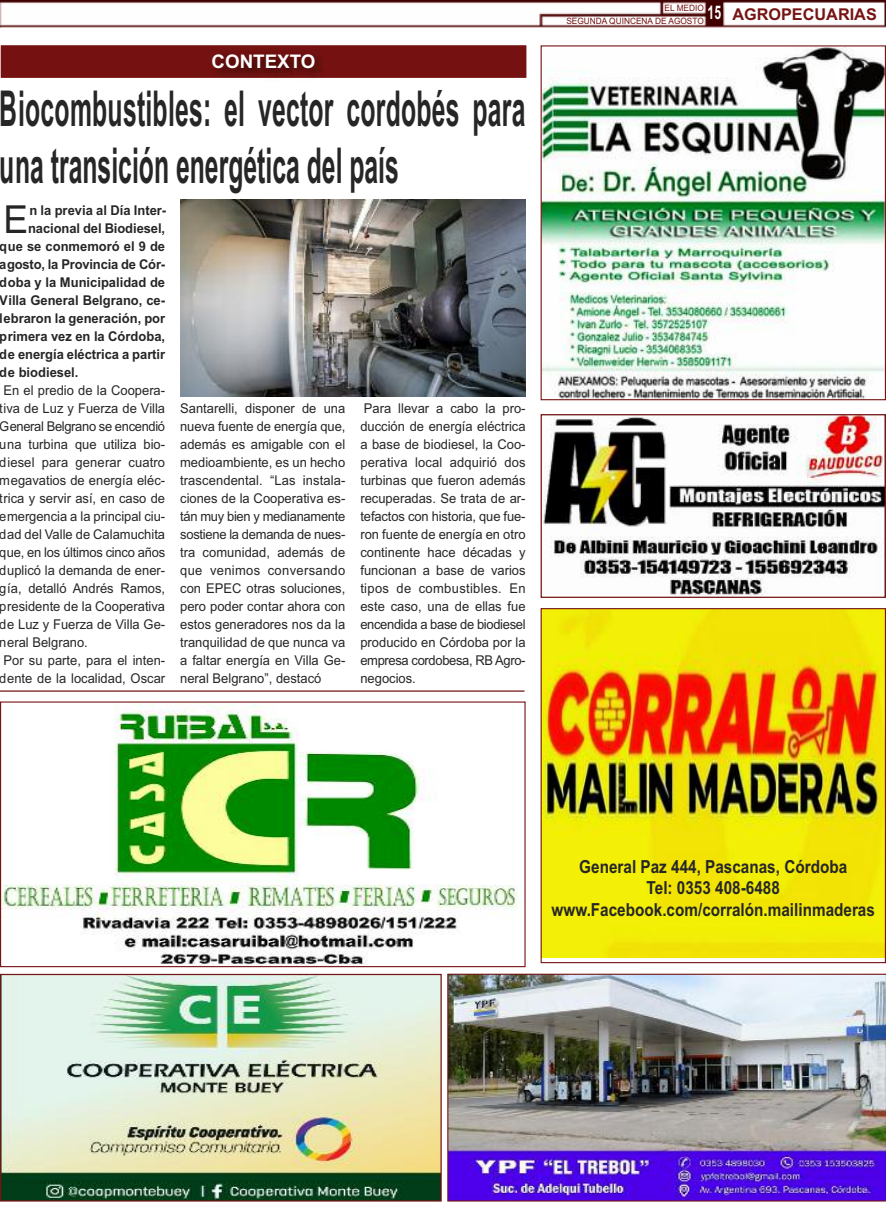
<style>
.page{position:relative;width:886px;height:1205px;background:#fff}
.page>*{position:absolute;margin:0;border:0;box-sizing:border-box;transform-origin:0 0}
.t1{font:700 49.5px/57px "Arial";letter-spacing:.01em;color:#272627;scale:.5 1}
.t2{font:38.62px "Arial";color:#272627;scale:.96 1}
.t3{font:700 18.75px "Arial";color:#fff}
.t4{font:700 18px/21.6px "Arial";color:#272627;text-align:center;scale:.85 1}
.t5{font:700 16.25px "Arial";color:#761313}
.t6{font:13.5px/18px "Arial";color:#272627;text-align:justify;scale:.96 1}
.t7{font:700 13.5px "Arial";color:#272627;scale:.96 1}
.t8{font:8.75px/13.2px "Arial";color:#761313;scale:.95 1}
</style>
<div class="page">
<img style="left:1px;top:45px;width:525px;height:33px">
<img style="left:542px;top:47px;width:342px;height:351px">
<div style="left:540px;top:45px;width:346px;height:355px;border:1px solid #761313"></div>
<img style="left:2px;top:703px;width:516px;height:262px">
<div style="left:0;top:701px;width:525px;height:266px;border:1px solid #761313"></div>
<img style="left:0;top:0;width:886px;height:27px">
<img style="left:2px;top:976px;width:438px;height:223px">
<div style="left:0;top:974px;width:442px;height:227px;border:1px solid #761313"></div>
<img style="left:447px;top:973px;width:439px;height:228px">
<hr style="left:0;top:690px;width:524px;height:2px;background:#761313">
<img style="left:180px;top:199px;width:345px;height:197px">
<img style="left:542px;top:610px;width:342px;height:348px">
<div style="left:540px;top:608px;width:346px;height:355px;border:1px solid #761313"></div>
<img style="left:542px;top:416px;width:342px;height:180px">
<div style="left:540px;top:414px;width:346px;height:184px;border:1px solid #761313"></div>
<h3 class="t3" style="left:212px;top:50px;width:105px">COnTExTO</h3>
<h1 class="t1" style="left:0;top:80px;width:1052px">biocombustibles: el vector cordobés para una transición energética del país</h1>
<h2 class="t2" style="left:4px;top:197px;width:27px">E</h2>
<p class="t7" style="left:29px;top:202px;width:143px">n la previa al día inter-</p>
<p class="t7" style="left:28px;top:220px;width:144px">nacional del biodiesel,</p>
<p class="t7" style="left:0;top:238px;width:174px">que se conmemoró el 9 de</p>
<p class="t7" style="left:0;top:256px;width:173px">agosto, la Provincia de Cór-</p>
<p class="t7" style="left:0;top:274px;width:174px">doba y la Municipalidad de</p>
<p class="t7" style="left:0;top:292px;width:173px">villa general belgrano, ce-</p>
<p class="t7" style="left:0;top:310px;width:174px">lebraron la generación, por</p>
<p class="t7" style="left:0;top:328px;width:174px">primera vez en la Córdoba,</p>
<p class="t7" style="left:0;top:346px;width:174px">de energía eléctrica a partir</p>
<p class="t7" style="left:0;top:364px;width:83px">de biodiesel.</p>
<p class="t6" style="left:0;top:381px;width:174px;text-align:left">En el predio de la Coopera&shy;tiva de Luz y Fuerza de Villa<br>General Belgrano se encendió una turbina que utiliza bio&shy;diesel para generar cuatro megavatios de energía eléc&shy;trica y servir así, en caso de emergencia a la principal ciu&shy;dad del Valle de Calamuchita que, en los últimos cinco años duplicó la demanda de ener&shy;gía, detalló Andrés Ramos, presidente de la Cooperativa de Luz y Fuerza de Villa Ge&shy;neral Belgrano.<br>Por su parte, para el inten&shy;dente de la localidad, Oscar</p>
<p class="t6" style="left:180px;top:399px;width:174px">Santarelli, disponer de una nueva fuente de energía que, además es amigable con el medioambiente, es un hecho trascendental. “Las instala&shy;ciones de la Cooperativa es&shy;tán muy bien y medianamente sostiene la demanda de nues&shy;tra comunidad, además de que venimos conversando con EPEC otras soluciones, pero poder contar ahora con estos generadores nos da la tranquilidad de que nunca va a faltar energía en Villa Ge&shy;neral Belgrano”, destacó</p>
<p class="t6" style="left:360px;top:399px;width:174px">Para llevar a cabo la pro&shy;ducción de energía eléctrica a base de biodiesel, la Coo&shy;perativa local adquirió dos turbinas que fueron además recuperadas. Se trata de ar&shy;tefactos con historia, que fue&shy;ron fuente de energía en otro continente hace décadas y funcionan a base de varios tipos de combustibles. En este caso, una de ellas fue encendida a base de biodiesel producido en Córdoba por la empresa cordobesa, RB Agro&shy;negocios.</p>
<p class="t8" style="left:566px;top:1px;width:164px;text-indent:98px">EL MEDIO<br>SEGUNDA QUINCENA DE AGOSTO <sup>15</sup></p>
<p class="t5" style="left:732px;top:5px;width:146px">AgROPECuARiAS</p>
<h3 class="t4" style="left:551px;top:855px;width:382px">general Paz 444, Pascanas, Córdoba<br>Tel: 0353 408-6488 www.Facebook.com/corralón.mailinmaderas</h3>
</div>
